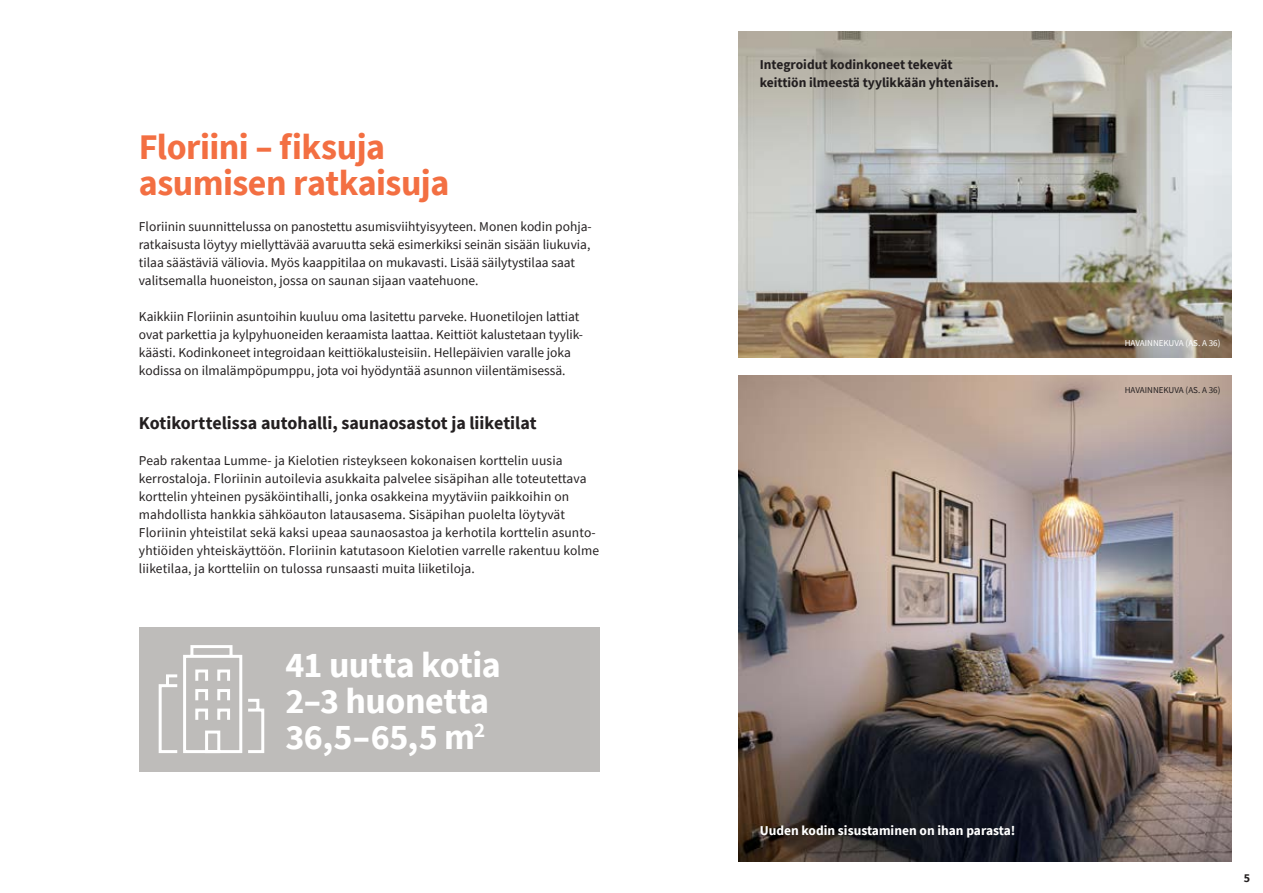
<style>
.page{position:relative;width:1263px;height:893px;background:#fff}
.page>*{position:absolute;margin:0;border:0;box-sizing:border-box;transform-origin:0 0}
.t1{font:700 36px/36px "Source Sans Pro";letter-spacing:-.015em;color:#f36f42}
.t2{font:700 36px/36px "Source Sans Pro";letter-spacing:-.015em;color:#fff}
.t3{font:700 18px "Source Sans Pro";color:#231f20}
.t4{font:13.5px/18px "Source Sans Pro";color:#231f20}
.t5{font:700 13.5px/18px "Source Sans Pro";color:#231f20}
.t6{font:700 13.5px "Source Sans Pro";color:#fff}
.t7{font:700 12px "Source Sans Pro";color:#231f20}
.t8{font:9px "Source Sans Pro";color:#231f20}
.t9{font:9px "Source Sans Pro";color:#fff}
</style>
<div class="page">
<img style="left:738px;top:32px;width:493px;height:325px">
<div style="left:139px;top:627px;width:461px;height:144px;background:#bebcba"></div>
<img style="left:738px;top:375px;width:493px;height:486px">
<svg style="left:158px;top:645px;width:107px;height:109px"></svg>
<h1 class="t1" style="left:139px;top:129px;width:312px">Floriini – fiksuja asumisen ratkaisuja</h1>
<p class="t4" style="left:139px;top:217px;width:454px">Floriinin suunnittelussa on panostettu asumisviihtyisyyteen. Monen kodin pohja&shy;ratkaisusta löytyy miellyttävää avaruutta sekä esimerkiksi seinän sisään liukuvia, tilaa säästäviä väliovia. Myös kaappitilaa on mukavasti. Lisää säilytystilaa saat valitsemalla huoneiston, jossa on saunan sijaan vaatehuone.</p>
<p class="t4" style="left:139px;top:307px;width:446px">Kaikkiin Floriinin asuntoihin kuuluu oma lasitettu parveke. Huonetilojen lattiat ovat parkettia ja kylpyhuoneiden keraamista laattaa. Keittiöt kalustetaan tyylik&shy;käästi. Kodinkoneet integroidaan keittiökalusteisiin. Hellepäivien varalle joka kodissa on ilmalämpöpumppu, jota voi hyödyntää asunnon viilentämisessä.</p>
<h2 class="t3" style="left:139px;top:411px;width:399px">Kotikorttelissa autohalli, saunaosastot ja liiketilat</h2>
<p class="t4" style="left:139px;top:451px;width:462px">Peab rakentaa Lumme- ja Kielotien risteykseen kokonaisen korttelin uusia kerrostaloja. Floriinin autoilevia asukkaita palvelee sisäpihan alle toteutettava korttelin yhteinen pysäköintihalli, jonka osakkeina myytäviin paikkoihin on mahdollista hankkia sähköauton latausasema. Sisäpihan puolelta löytyvät Floriinin yhteistilat sekä kaksi upeaa saunaosastoa ja kerhotila korttelin asunto&shy;yhtiöiden yhteiskäyttöön. Floriinin katutasoon Kielotien varrelle rakentuu kolme liiketilaa, ja kortteliin on tulossa runsaasti muita liiketiloja.</p>
<h1 class="t2" style="left:286px;top:646px;width:217px">41 uutta kotia<br>2–3 huonetta<br>36,5–65,5 m<sup>2</sup></h1>
<p class="t5" style="left:760px;top:55px;width:241px">Integroidut kodinkoneet tekevät keittiön ilmeestä tyylikkään yhtenäisen.</p>
<p class="t9" style="left:1125px;top:337px;width:97px">HAVAINNEKUVA (AS. A 36)</p>
<p class="t8" style="left:1125px;top:384px;width:97px">HAVAINNEKUVA (AS. A 36)</p>
<p class="t6" style="left:760px;top:822px;width:257px">Uuden kodin sisustaminen on ihan parasta!</p>
<p class="t7" style="left:1244px;top:869px;width:8px">5</p>
</div>
